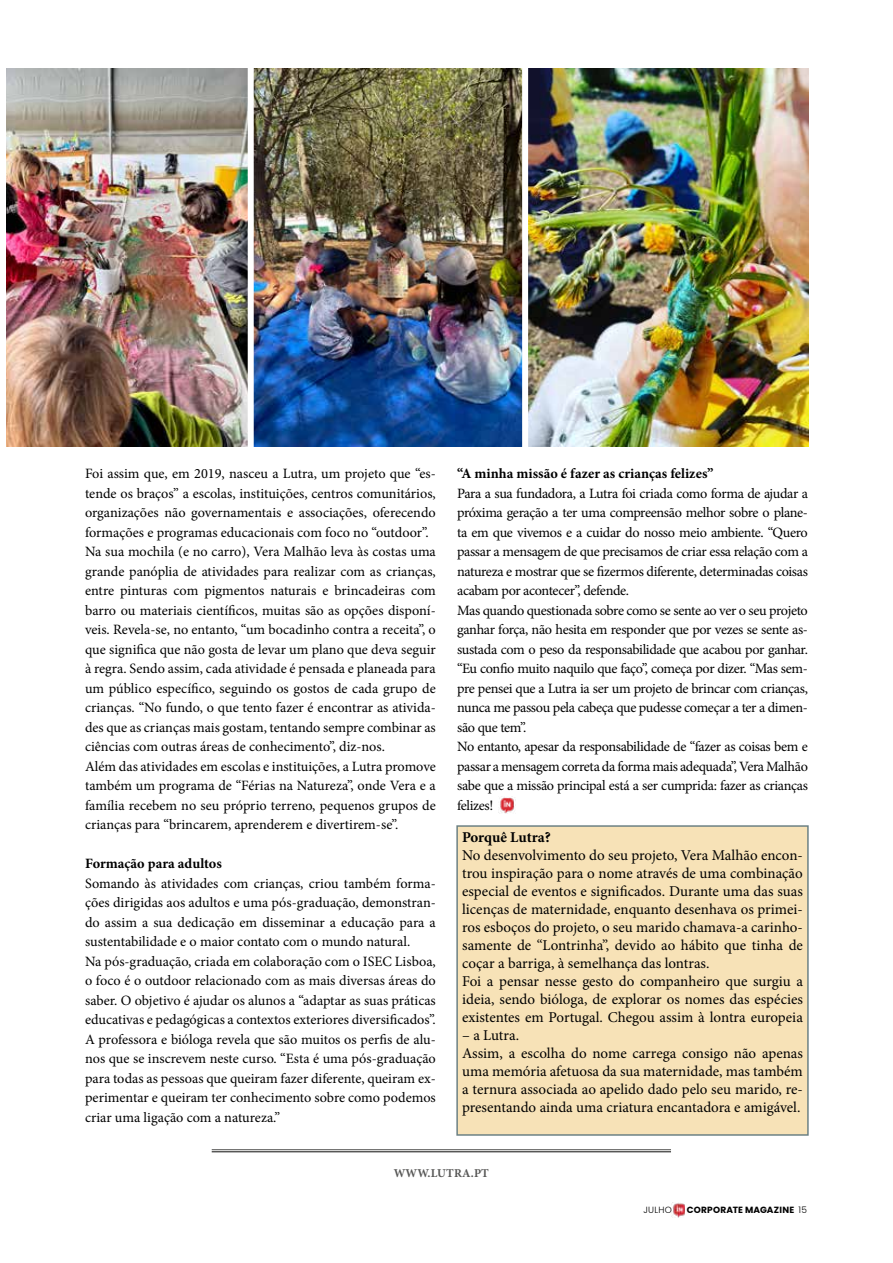
<style>
.page{position:relative;width:893px;height:1263px;background:#fff}
.page>*{position:absolute;margin:0;border:0;box-sizing:border-box;transform-origin:0 0}
.t1{font:15px/18px "Minion Pro";color:#000}
.t2{font:700 15px "Minion Pro";letter-spacing:-.01em;color:#000}
.t3{font:14.25px/19.5px "Minion Pro";letter-spacing:-.005em;color:#000}
.t4{font:14.25px/19.5px "Minion Pro";letter-spacing:-.025em;color:#000}
.t5{font:700 14.25px "Minion Pro";color:#000}
.t6{font:700 12px "Minion Pro";letter-spacing:.01em;color:#575756}
.t7{font:700 9px "Poppins";letter-spacing:.025em;color:#000}
.t8{font:300 9px "Poppins";letter-spacing:.025em;color:#000}
.s1{font-weight:300}
</style>
<div class="page">
<img style="left:672px;top:1202px;width:12px;height:15px">
<hr style="left:212px;top:1149px;width:459px;height:1px;background:#575756">
<hr style="left:212px;top:1151px;width:459px;height:1px;background:#575756">
<div style="left:457px;top:826px;width:351px;height:309px;background:#f7e2b7"></div>
<div style="left:456px;top:825px;width:353px;height:311px;border:2px solid #6c8184"></div>
<img style="left:254px;top:68px;width:268px;height:378px">
<img style="left:528px;top:68px;width:281px;height:378px">
<img style="left:6px;top:68px;width:242px;height:378px">
<img style="left:499px;top:796px;width:17px;height:18px">
<p class="t3" style="left:85px;top:464px;width:352px">Foi assim que, em 2019, nasceu a Lutra, um projeto que “es&shy;tende os braços” a escolas, instituições, centros comunitários, organizações não governamentais e associações, oferecendo formações e programas educacionais com foco no “outdoor”.<br>Na sua mochila (e no carro), Vera Malhão leva às costas uma grande panóplia de atividades para realizar com as crianças, entre pinturas com pigmentos naturais e brincadeiras com barro ou materiais científicos, muitas são as opções disponí&shy;veis. Revela-se, no entanto, “um bocadinho contra a receita”, o que significa que não gosta de levar um plano que deva seguir à regra. Sendo assim, cada atividade é pensada e planeada para um público específico, seguindo os gostos de cada grupo de crianças. “No fundo, o que tento fazer é encontrar as ativida&shy;des que as crianças mais gostam, tentando sempre combinar as ciências com outras áreas de conhecimento”, diz-nos.<br>Além das atividades em escolas e instituições, a Lutra promove também um programa de “Férias na Natureza”, onde Vera e a família recebem no seu próprio terreno, pequenos grupos de crianças para “brincarem, aprenderem e divertirem-se”.</p>
<p class="t5" style="left:85px;top:854px;width:138px">Formação para adultos</p>
<p class="t3" style="left:85px;top:874px;width:352px">Somando às atividades com crianças, criou também forma&shy;ções dirigidas aos adultos e uma pós-graduação, demonstran&shy;do assim a sua dedicação em disseminar a educação para a sustentabilidade e o maior contato com o mundo natural.<br>Na pós-graduação, criada em colaboração com o ISEC Lisboa, o foco é o outdoor relacionado com as mais diversas áreas do saber. O objetivo é ajudar os alunos a “adaptar as suas práticas educativas e pedagógicas a contextos exteriores diversificados”.<br>A professora e bióloga revela que são muitos os perfis de alu&shy;nos que se inscrevem neste curso. “Esta é uma pós-graduação para todas as pessoas que queiram fazer diferente, queiram ex&shy;perimentar e queiram ter conhecimento sobre como podemos criar uma ligação com a natureza.”</p>
<p class="t5" style="left:457px;top:464px;width:258px">“A minha missão é fazer as crianças felizes”</p>
<p class="t4" style="left:457px;top:484px;width:352px">Para a sua fundadora, a Lutra foi criada como forma de ajudar a próxima geração a ter uma compreensão melhor sobre o plane&shy;ta em que vivemos e a cuidar do nosso meio ambiente. “Quero passar a mensagem de que precisamos de criar essa relação com a natureza e mostrar que se fizermos diferente, determinadas coisas acabam por acontecer”, defende.<br>Mas quando questionada sobre como se sente ao ver o seu projeto ganhar força, não hesita em responder que por vezes se sente as&shy;sustada com o peso da responsabilidade que acabou por ganhar. “Eu confio muito naquilo que faço”, começa por dizer. “Mas sem&shy;pre pensei que a Lutra ia ser um projeto de brincar com crianças, nunca me passou pela cabeça que pudesse começar a ter a dimen&shy;são que tem”.<br>No entanto, apesar da responsabilidade de “fazer as coisas bem e passar a mensagem correta da forma mais adequada”, Vera Malhão sabe que a missão principal está a ser cumprida: fazer as crianças felizes!</p>
<p class="t2" style="left:462px;top:826px;width:90px">Porquê Lutra?</p>
<p class="t1" style="left:462px;top:846px;width:342px">No desenvolvimento do seu projeto, Vera Malhão encon&shy;trou inspiração para o nome através de uma combinação especial de eventos e significados. Durante uma das suas licenças de maternidade, enquanto desenhava os primei&shy;ros esboços do projeto, o seu marido chamava-a carinho&shy;samente de “Lontrinha”, devido ao hábito que tinha de coçar a barriga, à semelhança das lontras.<br>Foi a pensar nesse gesto do companheiro que surgiu a ideia, sendo bióloga, de explorar os nomes das espécies existentes em Portugal. Chegou assim à lontra europeia</p>
<p class="t1" style="left:462px;top:1026px;width:342px">– a Lutra.<br>Assim, a escolha do nome carrega consigo não apenas uma memória afetuosa da sua maternidade, mas também a ternura associada ao apelido dado pelo seu marido, re&shy;presentando ainda uma criatura encantadora e amigável.</p>
<p class="t6" style="left:394px;top:1164px;width:97px">WWW.LUTRA.PT</p>
<p class="t8" style="left:644px;top:1205px;width:30px">JULHO</p>
<p class="t7" style="left:687px;top:1205px;width:122px">CORPORATE MAGAZINE <span class="s1">15</span></p>
</div>
